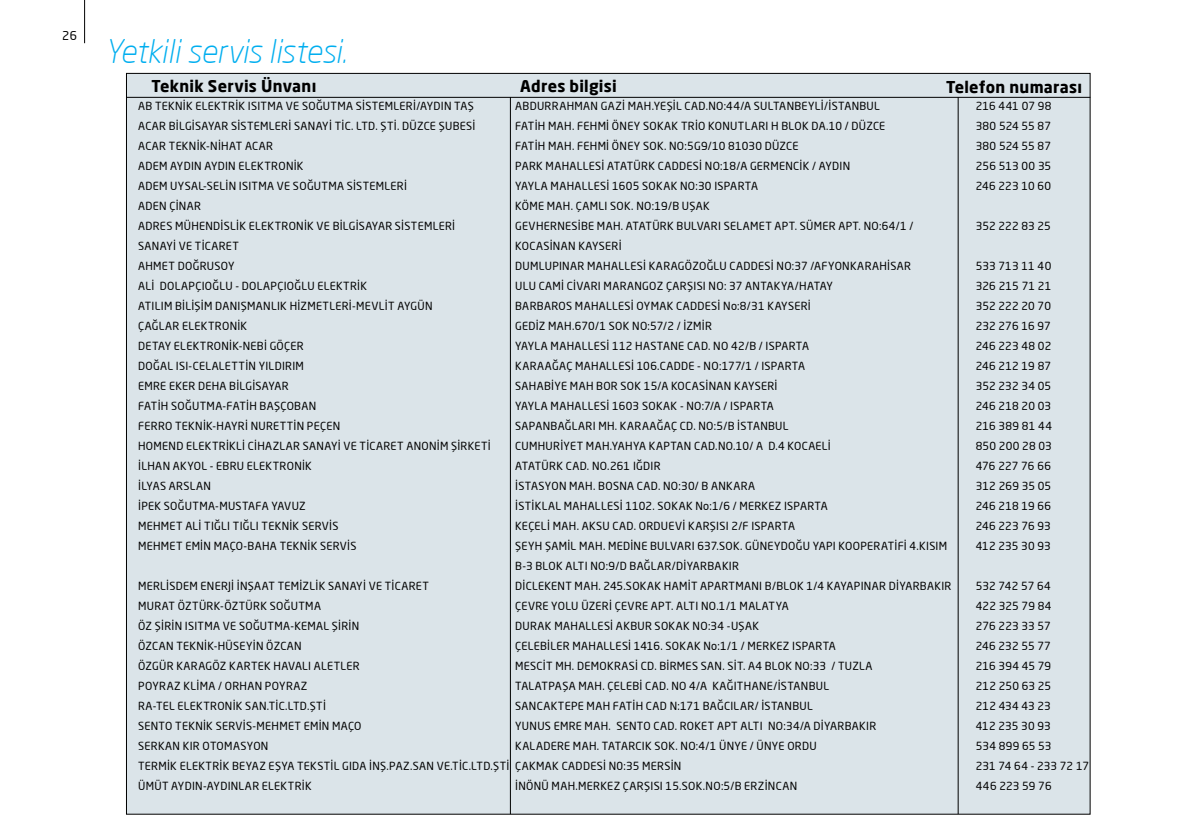
<style>
.page{position:relative;width:1191px;height:840px;background:#fff}
.page>*{position:absolute;margin:0;border:0;box-sizing:border-box;transform-origin:0 0}
.t1{font:italic 300 32px "Neo Sans Pro";letter-spacing:-.015em;color:#00aeef}
.t2{font:700 16px "Neo Sans Pro";letter-spacing:.015em;color:#000}
.t3{font:12px "Neo Sans Pro";color:#000}
.t4{font:11px/20px "Neo Sans Pro";letter-spacing:.03em;color:#000}
.t5{font:11px/20px "Neo Sans Pro";letter-spacing:.01em;color:#000}
</style>
<div class="page">
<hr style="left:84px;top:0;width:1px;height:43px;background:#000">
<div style="left:126px;top:73px;width:964px;height:740px;background:#dbe4e9"></div>
<hr style="left:126px;top:97px;width:964px;height:1px;background:#000">
<hr style="left:510px;top:97px;width:1px;height:716px;background:#000">
<hr style="left:957px;top:97px;width:1px;height:716px;background:#000">
<p class="t3" style="left:62px;top:28px;width:16px">26</p>
<h1 class="t1" style="left:105px;top:32px;width:244px">Yetkili servis listesi.</h1>
<p class="t4" style="left:138px;top:95px;width:354px">AB TEKNİK ELEKTRİK ISITMA VE SOĞUTMA SİSTEMLERİ/AYDIN TAŞ ACAR BİLGİSAYAR SİSTEMLERİ SANAYİ TİC. LTD. ŞTİ. DÜZCE ŞUBESİ ACAR TEKNİK-NİHAT ACAR<br>ADEM AYDIN AYDIN ELEKTRONİK<br>ADEM UYSAL-SELİN ISITMA VE SOĞUTMA SİSTEMLERİ<br>ADEN ÇİNAR<br>ADRES MÜHENDİSLİK ELEKTRONİK VE BİLGİSAYAR SİSTEMLERİ SANAYİ VE TİCARET<br>AHMET DOĞRUSOY<br>ALİ DOLAPÇIOĞLU - DOLAPÇIOĞLU ELEKTRİK<br>ATILIM BİLİŞİM DANIŞMANLIK HİZMETLERİ-MEVLİT AYGÜN<br>ÇAĞLAR ELEKTRONİK<br>DETAY ELEKTRONİK-NEBİ GÖÇER<br>DOĞAL ISI-CELALETTİN YILDIRIM<br>EMRE EKER DEHA BİLGİSAYAR<br>FATİH SOĞUTMA-FATİH BAŞÇOBAN<br>FERRO TEKNİK-HAYRİ NURETTİN PEÇEN<br>HOMEND ELEKTRİKLİ CİHAZLAR SANAYİ VE TİCARET ANONİM ŞİRKETİ İLHAN AKYOL - EBRU ELEKTRONİK<br>İLYAS ARSLAN<br>İPEK SOĞUTMA-MUSTAFA YAVUZ<br>MEHMET ALİ TIĞLI TIĞLI TEKNİK SERVİS<br>MEHMET EMİN MAÇO-BAHA TEKNİK SERVİS</p>
<p class="t4" style="left:138px;top:575px;width:373px">MERLİSDEM ENERJİ İNŞAAT TEMİZLİK SANAYİ VE TİCARET<br>MURAT ÖZTÜRK-ÖZTÜRK SOĞUTMA<br>ÖZ ŞİRİN ISITMA VE SOĞUTMA-KEMAL ŞİRİN<br>ÖZCAN TEKNİK-HÜSEYİN ÖZCAN<br>ÖZGÜR KARAGÖZ KARTEK HAVALI ALETLER<br>POYRAZ KLİMA / ORHAN POYRAZ<br>RA-TEL ELEKTRONİK SAN.TİC.LTD.ŞTİ<br>SENTO TEKNİK SERVİS-MEHMET EMİN MAÇO<br>SERKAN KIR OTOMASYON<br>TERMİK ELEKTRİK BEYAZ EŞYA TEKSTİL GIDA İNŞ.PAZ.SAN VE.TİC.LTD.ŞTİ ÜMÜT AYDIN-AYDINLAR ELEKTRİK</p>
<h2 class="t2" style="left:151px;top:76px;width:166px">Teknik Servis Ünvanı</h2>
<h2 class="t2" style="left:520px;top:76px;width:98px">Adres bilgisi</h2>
<h2 class="t2" style="left:946px;top:77px;width:137px">Telefon numarası</h2>
<p class="t4" style="left:515px;top:95px;width:438px">ABDURRAHMAN GAZİ MAH.YEŞİL CAD.NO:44/A SULTANBEYLİ/İSTANBUL<br>FATİH MAH. FEHMİ ÖNEY SOKAK TRİO KONUTLARI H BLOK DA.10 / DÜZCE<br>FATİH MAH. FEHMİ ÖNEY SOK. NO:5G9/10 81030 DÜZCE<br>PARK MAHALLESİ ATATÜRK CADDESİ NO:18/A GERMENCİK / AYDIN<br>YAYLA MAHALLESİ 1605 SOKAK NO:30 ISPARTA<br>KÖME MAH. ÇAMLI SOK. NO:19/B UŞAK<br>GEVHERNESİBE MAH. ATATÜRK BULVARI SELAMET APT. SÜMER APT. NO:64/1 / KOCASİNAN KAYSERİ<br>DUMLUPINAR MAHALLESİ KARAGÖZOĞLU CADDESİ NO:37 /AFYONKARAHİSAR<br>ULU CAMİ CİVARI MARANGOZ ÇARŞISI NO: 37 ANTAKYA/HATAY<br>BARBAROS MAHALLESİ OYMAK CADDESİ No:8/31 KAYSERİ<br>GEDİZ MAH.670/1 SOK NO:57/2 / İZMİR<br>YAYLA MAHALLESİ 112 HASTANE CAD. NO 42/B / ISPARTA<br>KARAAĞAÇ MAHALLESİ 106.CADDE - NO:177/1 / ISPARTA<br>SAHABİYE MAH BOR SOK 15/A KOCASİNAN KAYSERİ<br>YAYLA MAHALLESİ 1603 SOKAK - NO:7/A / ISPARTA<br>SAPANBAĞLARI MH. KARAAĞAÇ CD. NO:5/B İSTANBUL<br>CUMHURİYET MAH.YAHYA KAPTAN CAD.NO.10/ A D.4 KOCAELİ<br>ATATÜRK CAD. NO.261 IĞDIR<br>İSTASYON MAH. BOSNA CAD. NO:30/ B ANKARA<br>İSTİKLAL MAHALLESİ 1102. SOKAK No:1/6 / MERKEZ ISPARTA<br>KEÇELİ MAH. AKSU CAD. ORDUEVİ KARŞISI 2/F ISPARTA<br>ŞEYH ŞAMİL MAH. MEDİNE BULVARI 637.SOK. GÜNEYDOĞU YAPI KOOPERATİFİ 4.KISIM B-3 BLOK ALTI NO:9/D BAĞLAR/DİYARBAKIR<br>DİCLEKENT MAH. 245.SOKAK HAMİT APARTMANI B/BLOK 1/4 KAYAPINAR DİYARBAKIR ÇEVRE YOLU ÜZERİ ÇEVRE APT. ALTI NO.1/1 MALATYA<br>DURAK MAHALLESİ AKBUR SOKAK NO:34 -UŞAK<br>ÇELEBİLER MAHALLESİ 1416. SOKAK No:1/1 / MERKEZ ISPARTA<br>MESCİT MH. DEMOKRASİ CD. BİRMES SAN. SİT. A4 BLOK NO:33 / TUZLA<br>TALATPAŞA MAH. ÇELEBİ CAD. NO 4/A KAĞITHANE/İSTANBUL<br>SANCAKTEPE MAH FATİH CAD N:171 BAĞCILAR/ İSTANBUL<br>YUNUS EMRE MAH. SENTO CAD. ROKET APT ALTI NO:34/A DİYARBAKIR<br>KALADERE MAH. TATARCIK SOK. NO:4/1 ÜNYE / ÜNYE ORDU<br>ÇAKMAK CADDESİ N0:35 MERSİN<br>İNÖNÜ MAH.MERKEZ ÇARŞISI 15.SOK.NO:5/B ERZİNCAN</p>
<p class="t4" style="left:975px;top:95px;width:77px;text-align:justify">216 441 07 98<br>380 524 55 87<br>380 524 55 87<br>256 513 00 35<br>246 223 10 60</p>
<p class="t5" style="left:975px;top:215px;width:77px">352 222 83 25</p>
<p class="t5" style="left:975px;top:255px;width:78px">533 713 11 40<br>326 215 71 21<br>352 222 20 70<br>232 276 16 97<br>246 223 48 02<br>246 212 19 87<br>352 232 34 05<br>246 218 20 03<br>216 389 81 44<br>850 200 28 03<br>476 227 76 66<br>312 269 35 05<br>246 218 19 66<br>246 223 76 93<br>412 235 30 93</p>
<p class="t5" style="left:975px;top:575px;width:115px">532 742 57 64<br>422 325 79 84<br>276 223 33 57<br>246 232 55 77<br>216 394 45 79<br>212 250 63 25<br>212 434 43 23<br>412 235 30 93<br>534 899 65 53<br>231 74 64 - 233 72 17<br>446 223 59 76</p>
</div>
